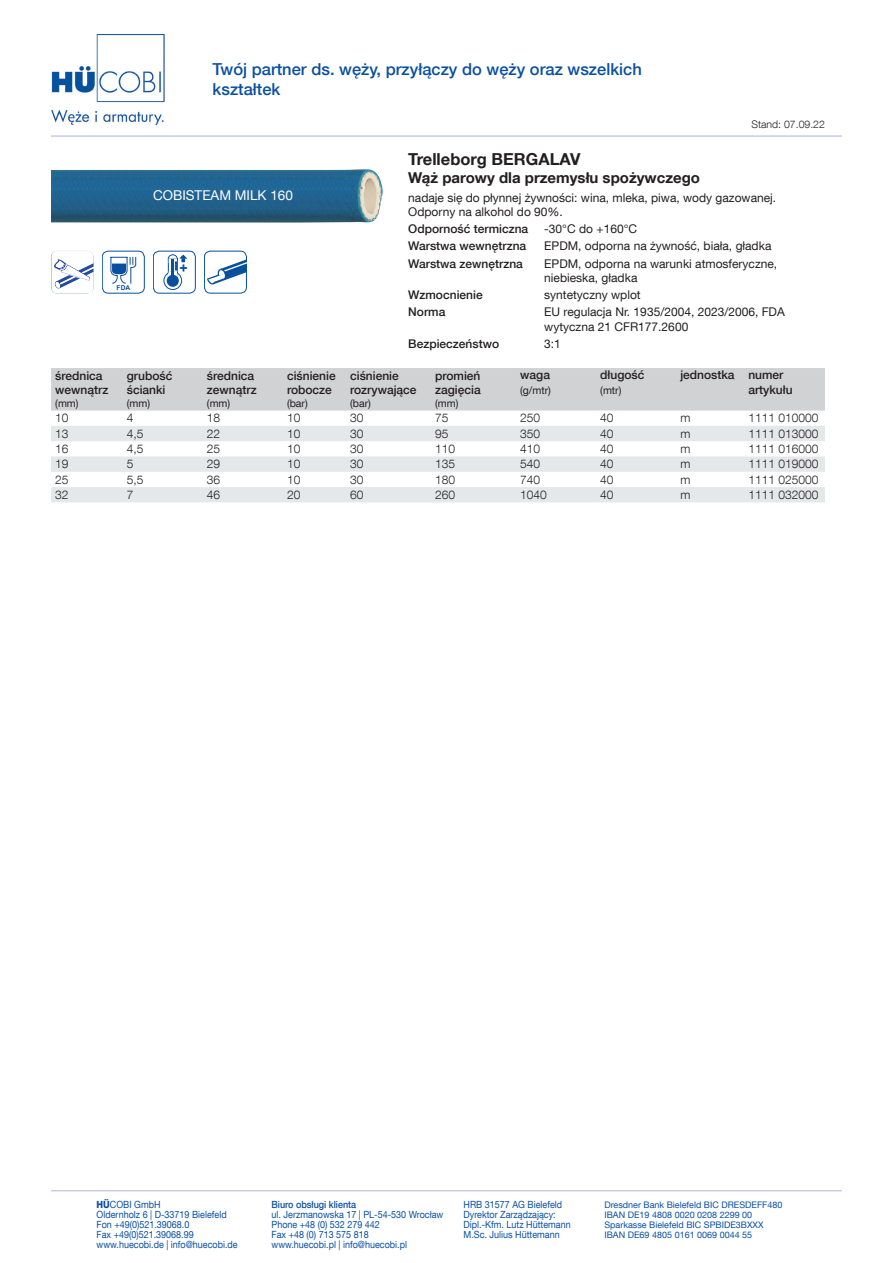
<style>
.page{position:relative;width:893px;height:1263px;background:#fff}
.page>*{position:absolute;margin:0;border:0;box-sizing:border-box;transform-origin:0 0}
.t1{font:500 16.5px/19.8px "Helvetica Neue LT Com";color:#0a4fa2}
.t2{font:700 16.5px "Helvetica Neue LT Com";color:#231f20}
.t3{font:700 15px "Helvetica Neue LT Com";color:#231f20}
.t4{font:700 14.1px "Arial";color:#08509e}
.t5{font:13.5px "Helvetica Neue LT Com";color:#fff}
.t6{font:12px/14.4px "Helvetica Neue LT Com";color:#231f20}
.t7{font:500 12px/14.4px "Helvetica Neue LT Com";color:#231f20}
.t8{font:300 12px "Helvetica Neue LT Com";color:#231f20}
.t9{font:10.5px "Helvetica Neue LT Com";color:#231f20}
.t10{font:300 10.5px "Helvetica Neue LT Com";color:#231f20}
.t11{font:9.9px "Helvetica Neue LT Com";color:#0a4fa2;scale:.91 1}
.t12{font:500 9.9px "Helvetica Neue LT Com";color:#0a4fa2;scale:.91 1}
.t13{font:9px "Helvetica Neue LT Com";color:#0a4fa2}
.t14{font:700 6.6px "Arial";color:#08509e}
.s1{font-weight:800}
</style>
<div class="page">
<hr style="left:51px;top:1190px;width:791px;height:1px;background:#c7cbe6">
<img style="left:51px;top:34px;width:114px;height:90px">
<hr style="left:51px;top:135px;width:791px;height:2px;background:#c7cbe6">
<div style="left:51px;top:368px;width:774px;height:43px;background:#d1d2d4"></div>
<svg style="left:51px;top:426px;width:774px;height:76px;fill:#e6e7e9"></svg>
<img style="left:51px;top:251px;width:43px;height:42px">
<img style="left:51px;top:169px;width:332px;height:54px">
<div style="left:102px;top:251px;width:43px;height:42px;border:1px solid #08509e;border-radius:6px"></div>
<svg style="left:110px;top:256px;width:27px;height:28px"></svg>
<div style="left:153px;top:251px;width:43px;height:42px;border:1px solid #08509e;border-radius:6px"></div>
<svg style="left:163px;top:254px;width:24px;height:36px"></svg>
<div style="left:204px;top:251px;width:43px;height:42px;border:1px solid #08509e;border-radius:6px"></div>
<svg style="left:205px;top:258px;width:42px;height:27px"></svg>
<h1 class="t1" style="left:213px;top:59px;width:431px">Twój partner ds. węży, przyłączy do węży oraz wszelkich kształtek</h1>
<h3 class="t5" style="left:153px;top:187px;width:141px">COBISTEAM MILK 160</h3>
<p class="t14" style="left:117px;top:283px;width:15px">FDA</p>
<h3 class="t4" style="left:179px;top:259px;width:10px">+</h3>
<p class="t7" style="left:55px;top:368px;width:55px">średnica wewnątrz</p>
<p class="t9" style="left:55px;top:397px;width:25px">(mm)</p>
<p class="t7" style="left:127px;top:368px;width:47px">grubość ścianki</p>
<p class="t9" style="left:127px;top:397px;width:25px">(mm)</p>
<p class="t7" style="left:207px;top:368px;width:51px">średnica zewnątrz</p>
<p class="t9" style="left:207px;top:397px;width:25px">(mm)</p>
<p class="t7" style="left:287px;top:368px;width:50px">ciśnienie robocze</p>
<p class="t9" style="left:287px;top:397px;width:22px">(bar)</p>
<p class="t10" style="left:751px;top:118px;width:75px">Stand: 07.09.22</p>
<h1 class="t2" style="left:408px;top:149px;width:174px">Trelleborg BERGALAV</h1>
<h2 class="t3" style="left:408px;top:168px;width:293px">Wąż parowy dla przemysłu spożywczego</h2>
<p class="t6" style="left:408px;top:190px;width:369px">nadaje się do płynnej żywności: wina, mleka, piwa, wody gazowanej.<br>Odporny na alkohol do 90%.</p>
<p class="t7" style="left:408px;top:222px;width:122px">Odporność termiczna</p>
<p class="t6" style="left:544px;top:222px;width:94px">-30°C do +160°C</p>
<p class="t7" style="left:408px;top:239px;width:120px">Warstwa wewnętrzna</p>
<p class="t6" style="left:544px;top:239px;width:229px">EPDM, odporna na żywność, biała, gładka</p>
<p class="t7" style="left:408px;top:256px;width:116px">Warstwa zewnętrzna</p>
<p class="t6" style="left:544px;top:256px;width:234px">EPDM, odporna na warunki atmosferyczne, niebieska, gładka</p>
<p class="t7" style="left:408px;top:287px;width:76px">Wzmocnienie</p>
<p class="t6" style="left:544px;top:287px;width:98px">syntetyczny wplot</p>
<p class="t7" style="left:408px;top:304px;width:39px">Norma</p>
<p class="t6" style="left:544px;top:304px;width:242px">EU regulacja Nr. 1935/2004, 2023/2006, FDA wytyczna 21 CFR177.2600</p>
<p class="t7" style="left:408px;top:336px;width:92px">Bezpieczeństwo</p>
<p class="t6" style="left:544px;top:336px;width:18px">3:1</p>
<p class="t7" style="left:350px;top:368px;width:68px">ciśnienie rozrywające</p>
<p class="t9" style="left:350px;top:397px;width:22px">(bar)</p>
<p class="t7" style="left:435px;top:368px;width:47px">promień zagięcia</p>
<p class="t9" style="left:435px;top:397px;width:25px">(mm)</p>
<p class="t7" style="left:520px;top:368px;width:31px">waga</p>
<p class="t9" style="left:520px;top:383px;width:32px">(g/mtr)</p>
<p class="t7" style="left:600px;top:368px;width:46px">długość</p>
<p class="t9" style="left:600px;top:383px;width:23px">(mtr)</p>
<p class="t7" style="left:748px;top:368px;width:46px;text-indent:-68px">jednostka numer artykułu</p>
<p class="t8" style="left:55px;top:411px;width:15px">10</p>
<p class="t8" style="left:127px;top:411px;width:8px">4</p>
<p class="t8" style="left:207px;top:411px;width:15px">18</p>
<p class="t8" style="left:287px;top:411px;width:15px">10</p>
<p class="t8" style="left:350px;top:411px;width:15px">30</p>
<p class="t8" style="left:435px;top:411px;width:15px">75</p>
<p class="t8" style="left:520px;top:411px;width:22px">250</p>
<p class="t8" style="left:600px;top:411px;width:15px">40</p>
<p class="t8" style="left:680px;top:411px;width:11px">m</p>
<p class="t8" style="left:748px;top:411px;width:72px">1111 010000</p>
<p class="t8" style="left:55px;top:426px;width:15px">13</p>
<p class="t8" style="left:127px;top:426px;width:18px">4,5</p>
<p class="t8" style="left:207px;top:426px;width:15px">22</p>
<p class="t8" style="left:287px;top:426px;width:15px">10</p>
<p class="t8" style="left:350px;top:426px;width:15px">30</p>
<p class="t8" style="left:435px;top:426px;width:15px">95</p>
<p class="t8" style="left:520px;top:426px;width:22px">350</p>
<p class="t8" style="left:600px;top:426px;width:15px">40</p>
<p class="t8" style="left:680px;top:426px;width:11px">m</p>
<p class="t8" style="left:748px;top:426px;width:72px">1111 013000</p>
<p class="t8" style="left:55px;top:441px;width:15px">16</p>
<p class="t8" style="left:127px;top:441px;width:18px">4,5</p>
<p class="t8" style="left:207px;top:441px;width:15px">25</p>
<p class="t8" style="left:287px;top:441px;width:15px">10</p>
<p class="t8" style="left:350px;top:441px;width:15px">30</p>
<p class="t8" style="left:435px;top:441px;width:22px">110</p>
<p class="t8" style="left:520px;top:441px;width:22px">410</p>
<p class="t8" style="left:600px;top:441px;width:15px">40</p>
<p class="t8" style="left:680px;top:441px;width:11px">m</p>
<p class="t8" style="left:748px;top:441px;width:72px">1111 016000</p>
<p class="t8" style="left:55px;top:457px;width:15px">19</p>
<p class="t8" style="left:127px;top:457px;width:8px">5</p>
<p class="t8" style="left:207px;top:457px;width:15px">29</p>
<p class="t8" style="left:287px;top:457px;width:15px">10</p>
<p class="t8" style="left:350px;top:457px;width:15px">30</p>
<p class="t8" style="left:435px;top:457px;width:22px">135</p>
<p class="t8" style="left:520px;top:457px;width:22px">540</p>
<p class="t8" style="left:600px;top:457px;width:15px">40</p>
<p class="t8" style="left:680px;top:457px;width:11px">m</p>
<p class="t8" style="left:748px;top:457px;width:72px">1111 019000</p>
<p class="t8" style="left:55px;top:472px;width:15px">25</p>
<p class="t8" style="left:127px;top:472px;width:18px">5,5</p>
<p class="t8" style="left:207px;top:472px;width:15px">36</p>
<p class="t8" style="left:287px;top:472px;width:15px">10</p>
<p class="t8" style="left:350px;top:472px;width:15px">30</p>
<p class="t8" style="left:435px;top:472px;width:22px">180</p>
<p class="t8" style="left:520px;top:472px;width:22px">740</p>
<p class="t8" style="left:600px;top:472px;width:15px">40</p>
<p class="t8" style="left:680px;top:472px;width:11px">m</p>
<p class="t8" style="left:748px;top:472px;width:72px">1111 025000</p>
<p class="t8" style="left:55px;top:487px;width:15px">32</p>
<p class="t8" style="left:127px;top:487px;width:8px">7</p>
<p class="t8" style="left:207px;top:487px;width:15px">46</p>
<p class="t8" style="left:287px;top:487px;width:15px">20</p>
<p class="t8" style="left:350px;top:487px;width:15px">60</p>
<p class="t8" style="left:435px;top:487px;width:22px">260</p>
<p class="t8" style="left:520px;top:487px;width:28px">1040</p>
<p class="t8" style="left:600px;top:487px;width:15px">40</p>
<p class="t8" style="left:680px;top:487px;width:11px">m</p>
<p class="t8" style="left:748px;top:487px;width:72px">1111 032000</p>
<p class="t11" style="left:97px;top:1198px;width:72px"><span class="s1">HÜ</span>COBI GmbH</p>
<p class="t12" style="left:271px;top:1198px;width:95px">Biuro obsługi klienta</p>
<p class="t11" style="left:463px;top:1198px;width:110px">HRB 31577 AG Bielefeld</p>
<p class="t13" style="left:604px;top:1199px;width:180px">Dresdner Bank Bielefeld BIC DRESDEFF480</p>
<p class="t11" style="left:97px;top:1208px;width:145px">Oldernholz 6 | D-33719 Bielefeld</p>
<p class="t11" style="left:271px;top:1208px;width:190px">ul. Jerzmanowska 17 | PL-54-530 Wrocław</p>
<p class="t11" style="left:463px;top:1208px;width:103px">Dyrektor Zarządzający:</p>
<p class="t13" style="left:604px;top:1209px;width:149px">IBAN DE19 4808 0020 0208 2299 00</p>
<p class="t11" style="left:97px;top:1218px;width:104px">Fon +49(0)521.39068.0</p>
<p class="t11" style="left:271px;top:1218px;width:121px">Phone +48 (0) 532 279 442</p>
<p class="t11" style="left:463px;top:1218px;width:119px">Dipl.-Kfm. Lutz Hüttemann</p>
<p class="t13" style="left:604px;top:1219px;width:161px">Sparkasse Bielefeld BIC SPBIDE3BXXX</p>
<p class="t11" style="left:97px;top:1228px;width:108px">Fax +49(0)521.39068.99</p>
<p class="t11" style="left:271px;top:1228px;width:108px">Fax +48 (0) 713 575 818</p>
<p class="t11" style="left:463px;top:1228px;width:107px">M.Sc. Julius Hüttemann</p>
<p class="t13" style="left:604px;top:1229px;width:149px">IBAN DE69 4805 0161 0069 0044 55</p>
<p class="t11" style="left:97px;top:1239px;width:157px">www.huecobi.de | info@huecobi.de</p>
<p class="t11" style="left:271px;top:1239px;width:150px">www.huecobi.pl | info@huecobi.pl</p>
</div>
